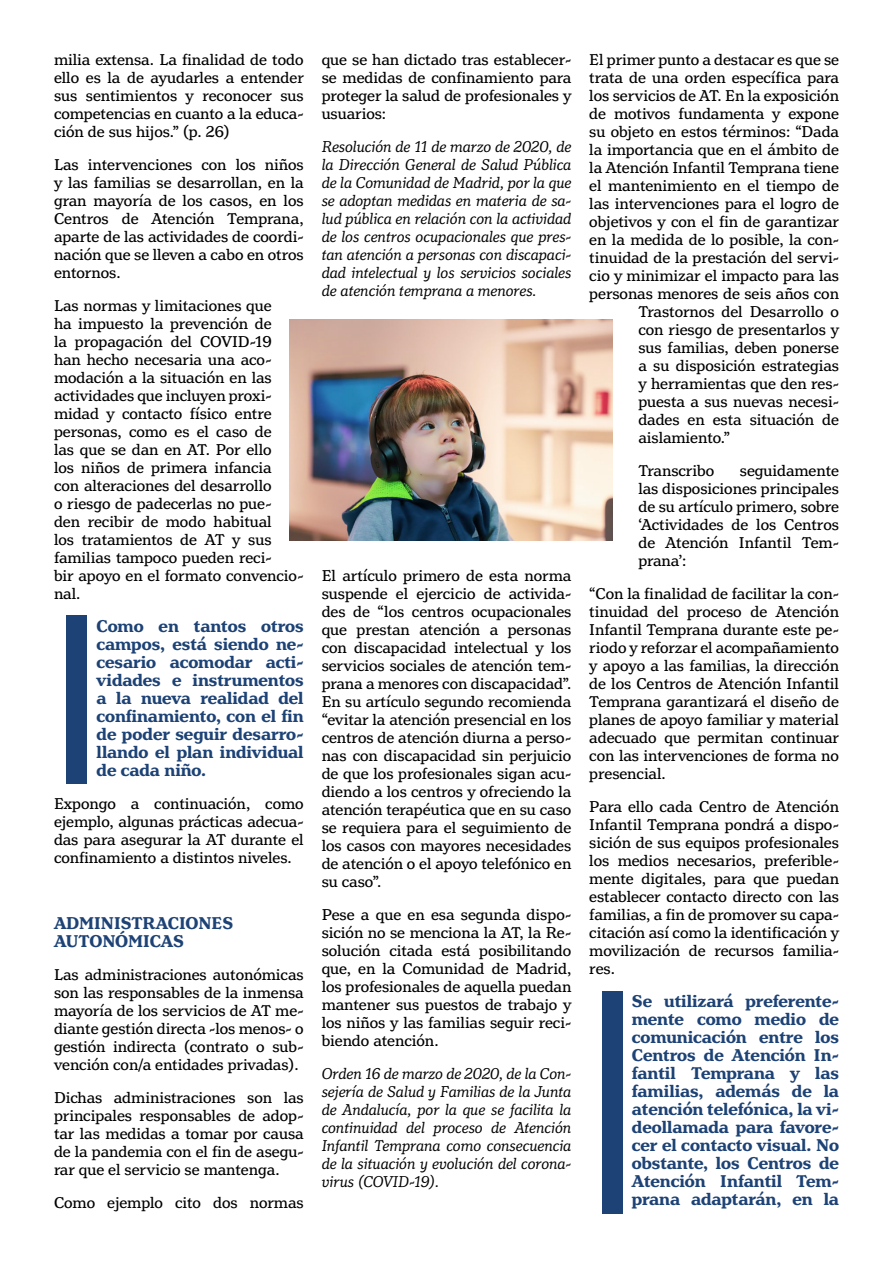
<style>
.page{position:relative;width:893px;height:1263px;background:#fff}
.page>*{position:absolute;margin:0;border:0;box-sizing:border-box;transform-origin:0 0}
.t1{font:700 18px/18px "Henriette";color:#1d4275;text-align:justify}
.t2{font:16.5px/18px "Henriette";color:#000;text-align:justify}
.t3{font:italic 16.5px/18px "Henriette";color:#000;text-align:justify}
</style>
<div class="page">
<div style="left:67px;top:616px;width:20px;height:168px;background:#1d4275"></div>
<div style="left:602px;top:991px;width:20px;height:222px;background:#1d4275"></div>
<img style="left:289px;top:319px;width:323px;height:222px">
<p class="t2" style="left:54px;top:51px;width:251px">milia extensa. La finalidad de todo ello es la de ayudarles a entender sus sentimientos y reconocer sus competencias en cuanto a la educa&shy;ción de sus hijos.” (p. 26)</p>
<p class="t2" style="left:54px;top:156px;width:251px">Las intervenciones con los niños y las familias se desarrollan, en la gran mayoría de los casos, en los Centros de Atención Temprana, aparte de las actividades de coordi&shy;nación que se lleven a cabo en otros entornos.</p>
<p class="t2" style="left:54px;top:297px;width:251px;text-align:left">Las normas y limitaciones que<br>ha impuesto la prevención de<br>la propagación del COVID-19<br>han hecho necesaria una aco&shy;modación a la situación en las actividades que incluyen proxi&shy;midad y contacto físico entre personas, como es el caso de<br>las que se dan en AT. Por ello<br>los niños de primera infancia<br>con alteraciones del desarrollo<br>o riesgo de padecerlas no pue-<br>den recibir de modo habitual<br>los tratamientos de AT y sus familias tampoco pueden reci-<br>bir apoyo en el formato convencio&shy;nal.</p>
<p class="t1" style="left:97px;top:618px;width:209px">Como en tantos otros campos, está siendo ne&shy;cesario acomodar acti&shy;vidades e instrumentos a la nueva realidad del confinamiento, con el fin de poder seguir desarro&shy;llando el plan individual de cada niño.</p>
<p class="t2" style="left:54px;top:795px;width:251px">Expongo a continuación, como ejemplo, algunas prácticas adecua&shy;das para asegurar la AT durante el confinamiento a distintos niveles.</p>
<p class="t1" style="left:54px;top:915px;width:181px">ADMINISTRACIONES<br>AUTONÓMICAS</p>
<p class="t2" style="left:54px;top:966px;width:251px">Las administraciones autonómicas son las responsables de la inmensa mayoría de los servicios de AT me&shy;diante gestión directa -los menos- o gestión indirecta (contrato o sub&shy;vención con/a entidades privadas).</p>
<p class="t2" style="left:54px;top:1089px;width:251px">Dichas administraciones son las principales responsables de adop&shy;tar las medidas a tomar por causa de la pandemia con el fin de asegu&shy;rar que el servicio se mantenga.</p>
<p class="t2" style="left:54px;top:1194px;width:251px">Como ejemplo cito dos normas</p>
<p class="t2" style="left:322px;top:51px;width:251px">que se han dictado tras establecer&shy;se medidas de confinamiento para proteger la salud de profesionales y usuarios:</p>
<p class="t3" style="left:322px;top:139px;width:251px">Resolución de 11 de marzo de 2020, de la Dirección General de Salud Pública de la Comunidad de Madrid, por la que se adoptan medidas en materia de sa&shy;lud pública en relación con la actividad de los centros ocupacionales que pres&shy;tan atención a personas con discapaci&shy;dad intelectual y los servicios sociales de atención temprana a menores.</p>
<p class="t2" style="left:322px;top:567px;width:251px">El artículo primero de esta norma suspende el ejercicio de activida&shy;des de “los centros ocupacionales que prestan atención a personas con discapacidad intelectual y los servicios sociales de atención tem&shy;prana a menores con discapacidad”.<br>En su artículo segundo recomienda “evitar la atención presencial en los centros de atención diurna a perso&shy;nas con discapacidad sin perjuicio de que los profesionales sigan acu&shy;diendo a los centros y ofreciendo la atención terapéutica que en su caso se requiera para el seguimiento de los casos con mayores necesidades de atención o el apoyo telefónico en su caso”.</p>
<p class="t2" style="left:322px;top:906px;width:251px">Pese a que en esa segunda dispo&shy;sición no se menciona la AT, la Re&shy;solución citada está posibilitando que, en la Comunidad de Madrid, los profesionales de aquella puedan mantener sus puestos de trabajo y los niños y las familias seguir reci&shy;biendo atención.</p>
<p class="t3" style="left:322px;top:1066px;width:251px">Orden 16 de marzo de 2020, de la Con&shy;sejería de Salud y Familias de la Junta de Andalucía, por la que se facilita la continuidad del proceso de Atención Infantil Temprana como consecuencia de la situación y evolución del corona&shy;virus (COVID-19).</p>
<p class="t2" style="left:589px;top:51px;width:251px">El primer punto a destacar es que se</p>
<p class="t2" style="left:589px;top:69px;width:251px">trata de una orden específica para</p>
<p class="t2" style="left:589px;top:87px;width:251px">los servicios de AT. En la exposición</p>
<p class="t2" style="left:589px;top:105px;width:251px">de motivos fundamenta y expone</p>
<p class="t2" style="left:589px;top:123px;width:251px">su objeto en estos términos: “Dada</p>
<p class="t2" style="left:589px;top:141px;width:251px">la importancia que en el ámbito de</p>
<p class="t2" style="left:589px;top:159px;width:251px">la Atención Infantil Temprana tiene</p>
<p class="t2" style="left:589px;top:177px;width:251px">el mantenimiento en el tiempo de</p>
<p class="t2" style="left:589px;top:195px;width:251px">las intervenciones para el logro de</p>
<p class="t2" style="left:589px;top:213px;width:251px">objetivos y con el fin de garantizar</p>
<p class="t2" style="left:589px;top:231px;width:251px">en la medida de lo posible, la con-</p>
<p class="t2" style="left:589px;top:249px;width:251px">tinuidad de la prestación del servi-</p>
<p class="t2" style="left:589px;top:267px;width:251px">cio y minimizar el impacto para las</p>
<p class="t2" style="left:589px;top:285px;width:251px">personas menores de seis años con</p>
<p class="t2" style="left:638px;top:303px;width:202px">Trastornos del Desarrollo o</p>
<p class="t2" style="left:638px;top:321px;width:202px">con riesgo de presentarlos y</p>
<p class="t2" style="left:638px;top:339px;width:202px">sus familias, deben ponerse</p>
<p class="t2" style="left:638px;top:357px;width:202px">a su disposición estrategias</p>
<p class="t2" style="left:638px;top:375px;width:202px">y herramientas que den res-</p>
<p class="t2" style="left:638px;top:393px;width:202px">puesta a sus nuevas necesi-</p>
<p class="t2" style="left:638px;top:411px;width:202px">dades en esta situación de</p>
<p class="t2" style="left:638px;top:429px;width:93px">aislamiento.”</p>
<p class="t2" style="left:638px;top:462px;width:77px">Transcribo</p>
<p class="t2" style="left:638px;top:462px;width:202px;text-indent:102px">seguidamente las disposiciones principales de su artículo primero, sobre ‘Actividades de los Centros de Atención Infantil Tem&shy;prana’:</p>
<p class="t2" style="left:589px;top:585px;width:251px">“Con la finalidad de facilitar la con&shy;tinuidad del proceso de Atención Infantil Temprana durante este pe&shy;riodo y reforzar el acompañamiento y apoyo a las familias, la dirección de los Centros de Atención Infantil Temprana garantizará el diseño de planes de apoyo familiar y material adecuado que permitan continuar con las intervenciones de forma no presencial.</p>
<p class="t2" style="left:589px;top:798px;width:251px">Para ello cada Centro de Atención Infantil Temprana pondrá a dispo&shy;sición de sus equipos profesionales los medios necesarios, preferible&shy;mente digitales, para que puedan establecer contacto directo con las familias, a fin de promover su capa&shy;citación así como la identificación y movilización de recursos familia&shy;res.</p>
<p class="t1" style="left:632px;top:993px;width:209px">Se utilizará preferente&shy;mente como medio de comunicación entre los Centros de Atención In&shy;fantil Temprana y las familias, además de la atención telefónica, la vi&shy;deollamada para favore&shy;cer el contacto visual. No obstante, los Centros de Atención Infantil Tem&shy;prana adaptarán, en la</p>
</div>
